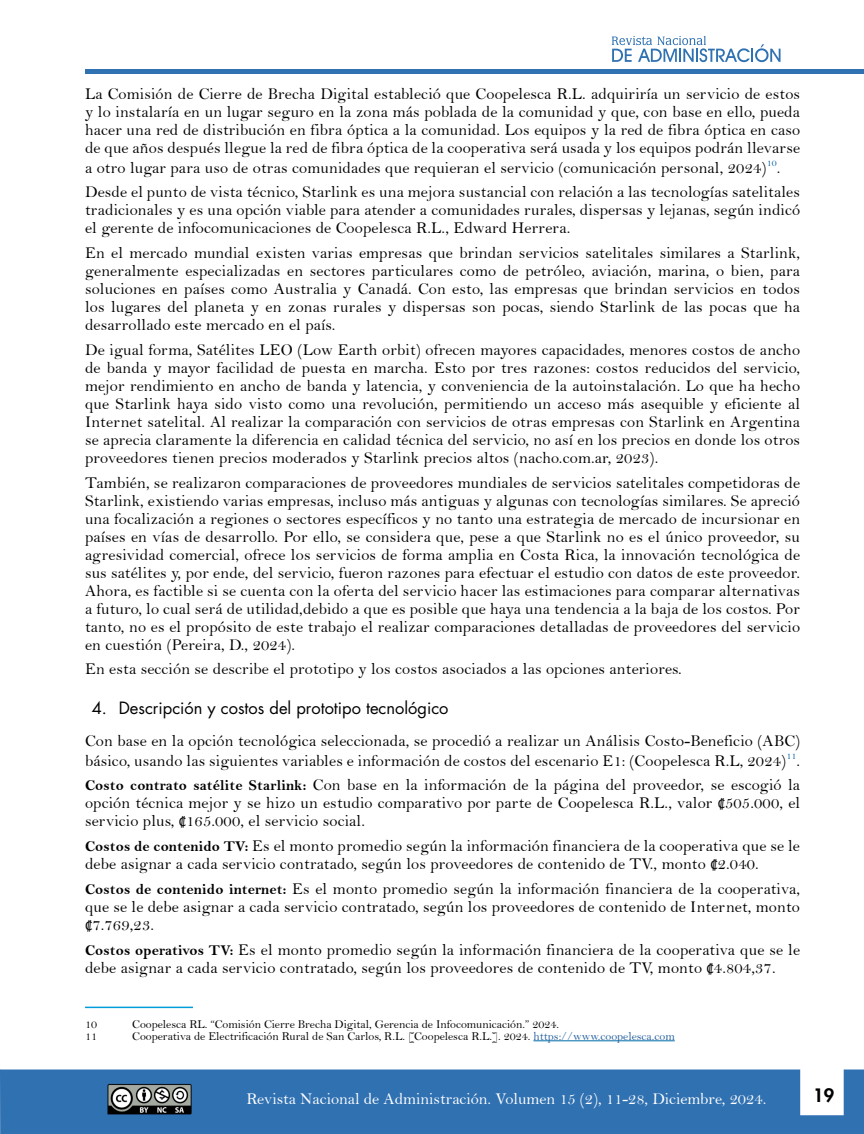
<style>
.page{position:relative;width:864px;height:1134px;background:#fff}
.page>*{position:absolute;margin:0;border:0;box-sizing:border-box;transform-origin:0 0}
.t1{font:800 18px "Futura Std";color:#000}
.t2{font:16.5px/18px "Bell";letter-spacing:.01em;color:#000;text-align:justify}
.t3{font:16.5px "Bell";color:#fff}
.t4{font:16.5px "Futura Std";color:#000}
.t5{font:12px "Bell";color:#000}
.s1{font-family:"Bell MT Bold";font-size:15px}
.s2{font-family:"Calibri";font-size:13.5px}
.s3{color:#235f9f}
</style>
<div class="page">
<svg style="left:612px;top:36px;width:169px;height:26px"></svg>
<div style="left:85px;top:69px;width:779px;height:5px;background:#3071b2"></div>
<div style="left:0;top:1070px;width:864px;height:64px;background:#3071b2"></div>
<img style="left:104px;top:1083px;width:90px;height:31px">
<hr style="left:533px;top:1041px;width:142px;height:1px;background:#006baa">
<hr style="left:85px;top:1007px;width:108px;height:1px;background:#009dda">
<p class="t2" style="left:85px;top:84px;width:717px">La Comisión de Cierre de Brecha Digital estableció que Coopelesca R.L. adquiriría un servicio de estos y lo instalaría en un lugar seguro en la zona más poblada de la comunidad y que, con base en ello, pueda hacer una red de distribución en fibra óptica a la comunidad. Los equipos y la red de fibra óptica en caso de que años después llegue la red de fibra óptica de la cooperativa será usada y los equipos podrán llevarse</p>
<p class="t2" style="left:85px;top:155px;width:716px;line-height:24.8px">a otro lugar para uso de otras comunidades que requieran el servicio (comunicación personal, 2024)<sup>10</sup>.<br>Desde el punto de vista técnico, Starlink es una mejora sustancial con relación a las tecnologías satelitales</p>
<p class="t2" style="left:85px;top:201px;width:717px">tradicionales y es una opción viable para atender a comunidades rurales, dispersas y lejanas, según indicó el gerente de infocomunicaciones de Coopelesca R.L., Edward Herrera.</p>
<p class="t2" style="left:85px;top:244px;width:717px">En el mercado mundial existen varias empresas que brindan servicios satelitales similares a Starlink, generalmente especializadas en sectores particulares como de petróleo, aviación, marina, o bien, para soluciones en países como Australia y Canadá. Con esto, las empresas que brindan servicios en todos los lugares del planeta y en zonas rurales y dispersas son pocas, siendo Starlink de las pocas que ha desarrollado este mercado en el país.</p>
<p class="t2" style="left:85px;top:341px;width:717px">De igual forma, Satélites LEO (Low Earth orbit) ofrecen mayores capacidades, menores costos de ancho de banda y mayor facilidad de puesta en marcha. Esto por tres razones: costos reducidos del servicio, mejor rendimiento en ancho de banda y latencia, y conveniencia de la autoinstalación. Lo que ha hecho que Starlink haya sido visto como una revolución, permitiendo un acceso más asequible y eficiente al Internet satelital. Al realizar la comparación con servicios de otras empresas con Starlink en Argentina se aprecia claramente la diferencia en calidad técnica del servicio, no así en los precios en donde los otros proveedores tienen precios moderados y Starlink precios altos (nacho.com.ar, 2023).</p>
<p class="t2" style="left:85px;top:473px;width:717px">También, se realizaron comparaciones de proveedores mundiales de servicios satelitales competidoras de Starlink, existiendo varias empresas, incluso más antiguas y algunas con tecnologías similares. Se apreció una focalización a regiones o sectores específicos y no tanto una estrategia de mercado de incursionar en países en vías de desarrollo. Por ello, se considera que, pese a que Starlink no es el único proveedor, su agresividad comercial, ofrece los servicios de forma amplia en Costa Rica, la innovación tecnológica de sus satélites y, por ende, del servicio, fueron razones para efectuar el estudio con datos de este proveedor.<br>Ahora, es factible si se cuenta con la oferta del servicio hacer las estimaciones para comparar alternativas a futuro, lo cual será de utilidad,debido a que es posible que haya una tendencia a la baja de los costos. Por tanto, no es el propósito de este trabajo el realizar comparaciones detalladas de proveedores del servicio en cuestión (Pereira, D., 2024).</p>
<p class="t2" style="left:85px;top:660px;width:598px">En esta sección se describe el prototipo y los costos asociados a las opciones anteriores.</p>
<p class="t4" style="left:92px;top:698px;width:358px">4. Descripción y costos del prototipo tecnológico</p>
<p class="t2" style="left:85px;top:731px;width:717px;line-height:19.8px">Con base en la opción tecnológica seleccionada, se procedió a realizar un Análisis Costo-Beneficio (ABC) básico, usando las siguientes variables e información de costos del escenario E1: (Coopelesca R.L, 2024)<sup>11</sup>.</p>
<p class="t2" style="left:85px;top:776px;width:717px"><span class="s1">Costo contrato satélite Starlink:</span> Con base en la información de la página del proveedor, se escogió la opción técnica mejor y se hizo un estudio comparativo por parte de Coopelesca R.L., valor <span class="s2">₡</span>505.000, el servicio plus, <span class="s2">₡</span>165.000, el servicio social.</p>
<p class="t2" style="left:85px;top:837px;width:717px"><span class="s1">Costos de contenido TV:</span> Es el monto promedio según la información financiera de la cooperativa que se le debe asignar a cada servicio contratado, según los proveedores de contenido de TV., monto <span class="s2">₡</span>2.040.</p>
<p class="t2" style="left:85px;top:880px;width:717px"><span class="s1">Costos de contenido internet:</span> Es el monto promedio según la información financiera de la cooperativa, que se le debe asignar a cada servicio contratado, según los proveedores de contenido de Internet, monto <span class="s2">₡</span>7.769,23.</p>
<p class="t2" style="left:85px;top:940px;width:717px"><span class="s1">Costos operativos TV:</span> Es el monto promedio según la información financiera de la cooperativa que se le debe asignar a cada servicio contratado, según los proveedores de contenido de TV, monto <span class="s2">₡</span>4.804,37.</p>
<p class="t5" style="left:85px;top:1017px;width:13px">10</p>
<p class="t5" style="left:132px;top:1017px;width:428px">Coopelesca RL. “Comisión Cierre Brecha Digital, Gerencia de Infocomunicación.” 2024.</p>
<p class="t5" style="left:85px;top:1029px;width:13px">11</p>
<p class="t5" style="left:132px;top:1029px;width:544px">Cooperativa de Electrificación Rural de San Carlos, R.L. [Coopelesca R.L.]. 2024. <span class="s3">https://www.coopelesca.com</span></p>
<p class="t3" style="left:247px;top:1088px;width:521px">Revista Nacional de Administración. Volumen 15 (2), 11-28, Diciembre, 2024.</p>
<p class="t1" style="left:813px;top:1084px;width:22px">19</p>
</div>
